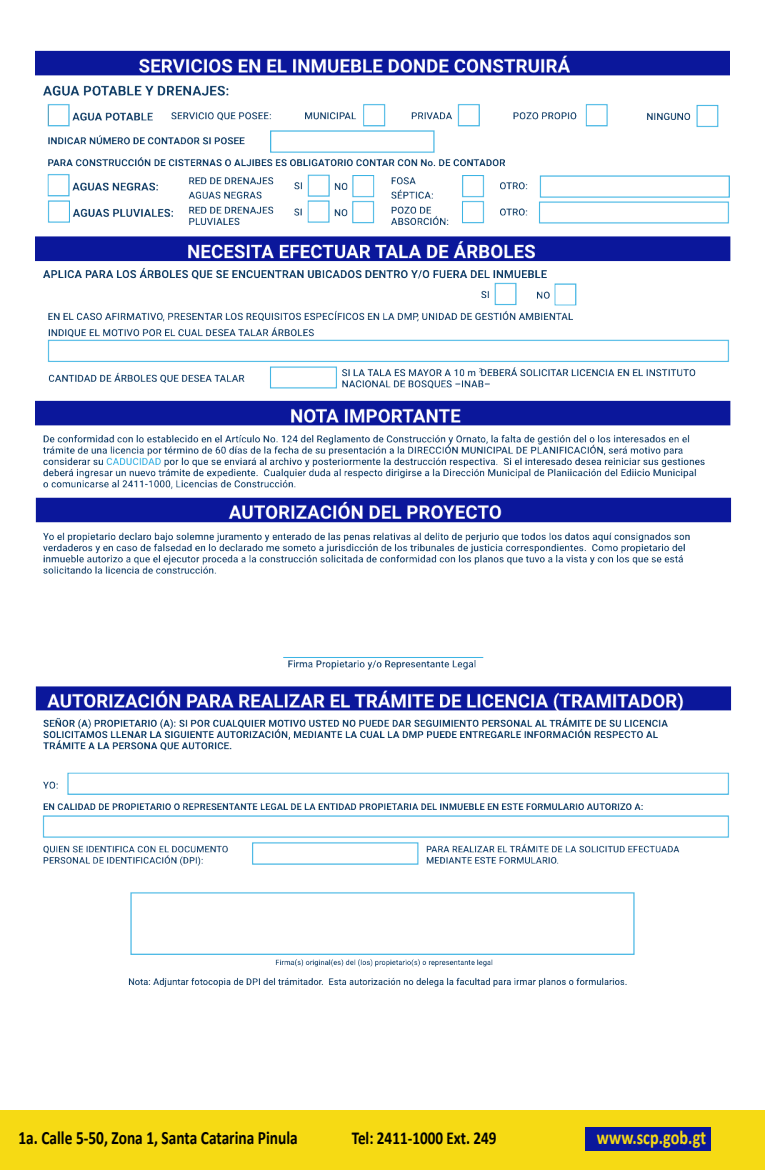
<style>
.page{position:relative;width:765px;height:1170px;background:#fff}
.page>*{position:absolute;margin:0;border:0;box-sizing:border-box;transform-origin:0 0}
.t1{font:700 19.88px "Calibri";color:#f6da14;scale:.82 1}
.t2{font:700 18.88px "Calibri";color:#000;scale:.82 1}
.t3{font:700 18.25px "Calibri";color:#000;scale:.83 1}
</style>
<div class="page">
<img style="left:0;top:50px;width:765px;height:1120px">
<div style="left:586px;top:1127px;width:125px;height:24px;background:#0b179b"></div>
<p class="t2" style="left:18px;top:1124px;width:342px">1a. Calle 5-50, Zona 1, Santa Catarina Pinula</p>
<p class="t3" style="left:352px;top:1125px;width:176px">Tel: 2411-1000 Ext. 249</p>
<p class="t1" style="left:597px;top:1123px;width:134px">www.scp.gob.gt</p>
</div>
